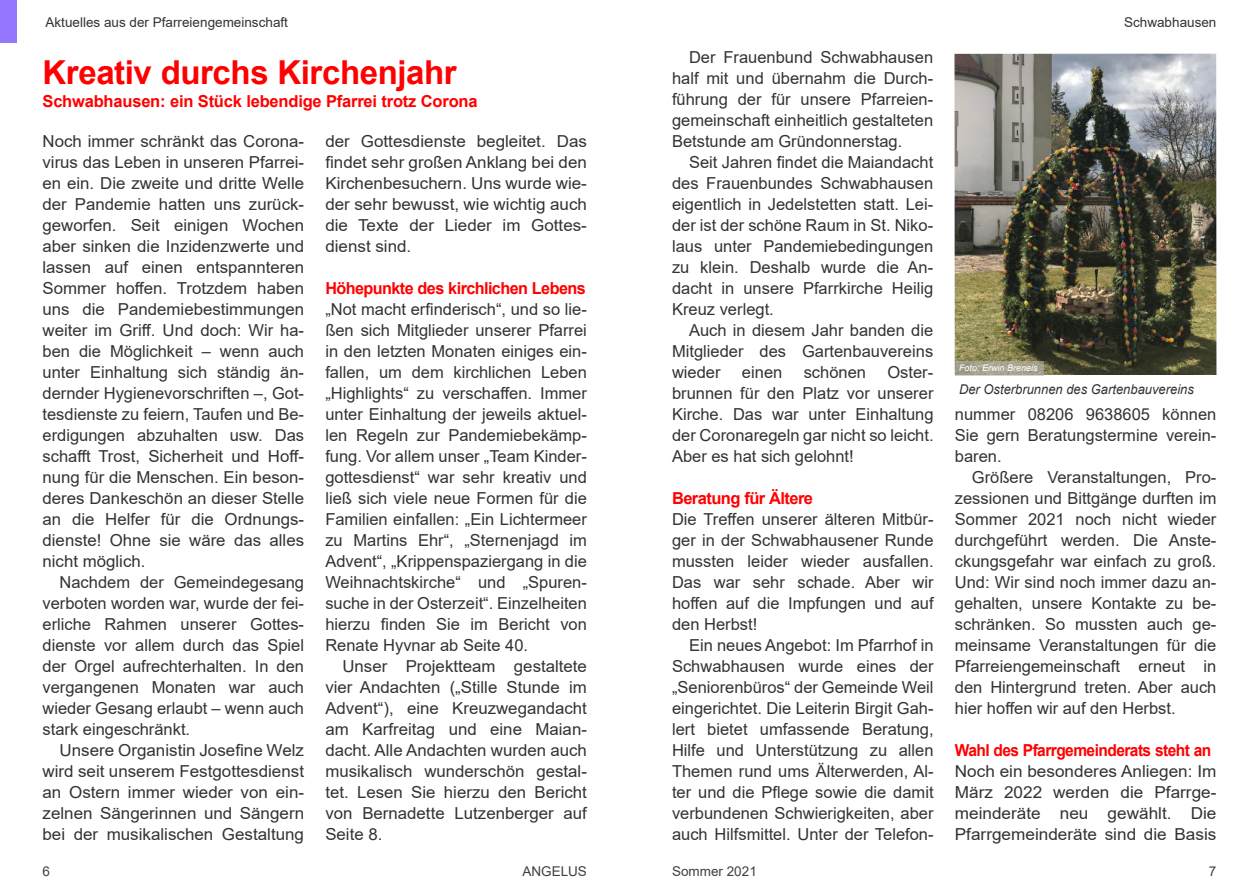
<style>
.page{position:relative;width:1259px;height:893px;background:#fff}
.page>*{position:absolute;margin:0;border:0;box-sizing:border-box;transform-origin:0 0}
.t1{font:700 33px "Arial";letter-spacing:-.01em;color:#f00}
.t2{font:16.5px/21px "Arial";color:#333;text-align:justify}
.t3{font:16.5px/21px "Arial";color:#333;text-align:justify;scale:1.04 1}
.t4{font:700 16.5px "Arial";letter-spacing:-.015em;color:#f00}
.t5{font:700 16.5px "Arial";letter-spacing:-.035em;color:#f00}
.t6{font:700 16.5px "Arial";letter-spacing:-.035em;color:#f00;scale:.94 1}
.t7{font:13.5px "Arial";color:#333}
.t8{font:italic 13.5px "Arial";color:#333;scale:.96 1}
.t9{font:13.5px "Arial";color:#404040}
.t10{font:italic 9px "Arial";color:#fff}
</style>
<div class="page">
<div style="left:0;top:0;width:17px;height:43px;background:#9476ff"></div>
<img style="left:954px;top:54px;width:262px;height:321px">
<div style="left:954px;top:361px;width:89px;height:14px;background:#b3b3b3;opacity:.59"></div>
<p class="t7" style="left:46px;top:17px;width:244px">Aktuelles aus der Pfarreiengemeinschaft</p>
<h1 class="t1" style="left:43px;top:60px;width:416px">Kreativ durchs Kirchenjahr</h1>
<p class="t4" style="left:43px;top:94px;width:436px">Schwabhausen: ein Stück lebendige Pfarrei trotz Corona</p>
<p class="t2" style="left:43px;top:132px;width:263px">Noch immer schränkt das Corona&shy;virus das Leben in unseren Pfarrei&shy;en ein. Die zweite und dritte Welle der Pandemie hatten uns zurück&shy;geworfen. Seit einigen Wochen aber sinken die Inzidenzwerte und lassen auf einen entspannteren Sommer hoffen. Trotzdem haben uns die Pandemiebestimmungen weiter im Griff. Und doch: Wir ha&shy;ben die Möglichkeit – wenn auch unter Einhaltung sich ständig än&shy;dernder Hygienevorschriften –, Got&shy;tesdienste zu feiern, Taufen und Be&shy;erdigungen abzuhalten usw. Das schafft Trost, Sicherheit und Hoff&shy;nung für die Menschen. Ein beson&shy;deres Dankeschön an dieser Stelle an die Helfer für die Ordnungs&shy;dienste! Ohne sie wäre das alles nicht möglich.</p>
<p class="t2" style="left:43px;top:573px;width:263px;text-indent:17px">Nachdem der Gemeindegesang verboten worden war, wurde der fei&shy;erliche Rahmen unserer Gottes&shy;dienste vor allem durch das Spiel der Orgel aufrechterhalten. In den vergangenen Monaten war auch wieder Gesang erlaubt – wenn auch stark eingeschränkt.</p>
<p class="t2" style="left:43px;top:741px;width:263px;text-indent:17px">Unsere Organistin Josefine Welz wird seit unserem Festgottesdienst an Ostern immer wieder von ein&shy;zelnen Sängerinnen und Sängern bei der musikalischen Gestaltung</p>
<p class="t2" style="left:325px;top:132px;width:263px">der Gottesdienste begleitet. Das findet sehr großen Anklang bei den Kirchenbesuchern. Uns wurde wie&shy;der sehr bewusst, wie wichtig auch die Texte der Lieder im Gottes&shy;dienst sind.</p>
<p class="t5" style="left:325px;top:282px;width:262px">Höhepunkte des kirchlichen Lebens</p>
<p class="t2" style="left:325px;top:300px;width:263px">„Not macht erfinderisch“, und so lie&shy;ßen sich Mitglieder unserer Pfarrei in den letzten Monaten einiges ein&shy;fallen, um dem kirchlichen Leben „Highlights“ zu verschaffen. Immer unter Einhaltung der jeweils aktuel&shy;len Regeln zur Pandemiebekämp&shy;fung. Vor allem unser „Team Kinder&shy;gottesdienst“ war sehr kreativ und ließ sich viele neue Formen für die Familien einfallen: „Ein Lichtermeer zu Martins Ehr“, „Sternenjagd im Advent“, „Krippenspaziergang in die Weihnachtskirche“ und „Spuren&shy;suche in der Osterzeit“. Einzelheiten hierzu finden Sie im Bericht von Renate Hyvnar ab Seite 40.</p>
<p class="t2" style="left:325px;top:657px;width:263px;text-indent:17px">Unser Projektteam gestaltete vier Andachten („Stille Stunde im Advent“), eine Kreuzwegandacht am Karfreitag und eine Maian&shy;dacht. Alle Andachten wurden auch musikalisch wunderschön gestal&shy;tet. Lesen Sie hierzu den Bericht von Bernadette Lutzenberger auf Seite 8.</p>
<p class="t2" style="left:672px;top:48px;width:263px;text-indent:17px">Der Frauenbund Schwabhausen half mit und übernahm die Durch&shy;führung der für unsere Pfarreien&shy;gemeinschaft einheitlich gestalteten Betstunde am Gründonnerstag.</p>
<p class="t2" style="left:672px;top:153px;width:263px;text-indent:17px">Seit Jahren findet die Maiandacht des Frauenbundes Schwabhausen eigentlich in Jedelstetten statt. Lei&shy;der ist der schöne Raum in St. Niko&shy;laus unter Pandemiebedingungen zu klein. Deshalb wurde die An&shy;dacht in unsere Pfarrkirche Heilig Kreuz verlegt.</p>
<p class="t2" style="left:672px;top:321px;width:263px;text-indent:17px">Auch in diesem Jahr banden die Mitglieder des Gartenbauvereins wieder</p>
<p class="t2" style="left:672px;top:363px;width:263px;text-indent:215px">Oster&shy;brunnen für den Platz vor unserer Kirche. Das war unter Einhaltung der Coronaregeln gar nicht so leicht.<br>Aber es hat sich gelohnt!</p>
<p class="t5" style="left:672px;top:492px;width:143px">Beratung für Ältere</p>
<p class="t2" style="left:672px;top:510px;width:263px">Die Treffen unserer älteren Mitbür&shy;ger in der Schwabhausener Runde mussten leider wieder ausfallen.<br>Das war sehr schade. Aber wir hoffen auf die Impfungen und auf den Herbst!</p>
<p class="t2" style="left:672px;top:636px;width:263px;text-indent:17px">Ein neues Angebot: Im Pfarrhof in Schwabhausen wurde eines der „Seniorenbüros“ der Gemeinde Weil eingerichtet. Die Leiterin Birgit Gah&shy;lert bietet umfassende Beratung, Hilfe und Unterstützung zu allen Themen rund ums Älterwerden, Al&shy;ter und die Pflege sowie die damit verbundenen Schwierigkeiten, aber auch Hilfsmittel. Unter der Telefon-</p>
<p class="t2" style="left:742px;top:363px;width:42px">einen</p>
<p class="t2" style="left:803px;top:363px;width:64px">schönen</p>
<p class="t7" style="left:1124px;top:17px;width:94px">Schwabhausen</p>
<p class="t10" style="left:959px;top:365px;width:80px">Foto: Erwin Breneis</p>
<p class="t8" style="left:959px;top:384px;width:246px">Der Osterbrunnen des Gartenbauvereins</p>
<p class="t2" style="left:955px;top:405px;width:263px">nummer 08206 9638605 können Sie gern Beratungstermine verein&shy;baren.</p>
<p class="t2" style="left:955px;top:468px;width:263px;text-indent:17px">Größere Veranstaltungen, Pro&shy;zessionen und Bittgänge durften im Sommer 2021 noch nicht wieder durchgeführt werden. Die Anste&shy;ckungsgefahr war einfach zu groß.<br>Und: Wir sind noch immer dazu an&shy;gehalten, unsere Kontakte zu be&shy;schränken. So mussten auch ge&shy;meinsame Veranstaltungen für die Pfarreiengemeinschaft erneut in den Hintergrund treten. Aber auch hier hoffen wir auf den Herbst.</p>
<p class="t6" style="left:955px;top:744px;width:274px">Wahl des Pfarrgemeinderats steht an</p>
<p class="t3" style="left:955px;top:762px;width:253px">Noch ein besonderes Anliegen: Im März 2022 werden die Pfarrge&shy;meinderäte neu gewählt. Die Pfarrgemeinderäte sind die Basis</p>
<p class="t9" style="left:43px;top:867px;width:9px">6</p>
<p class="t9" style="left:522px;top:867px;width:66px">ANGELUS</p>
<p class="t9" style="left:672px;top:867px;width:86px">Sommer 2021</p>
<p class="t9" style="left:1209px;top:867px;width:9px">7</p>
</div>
